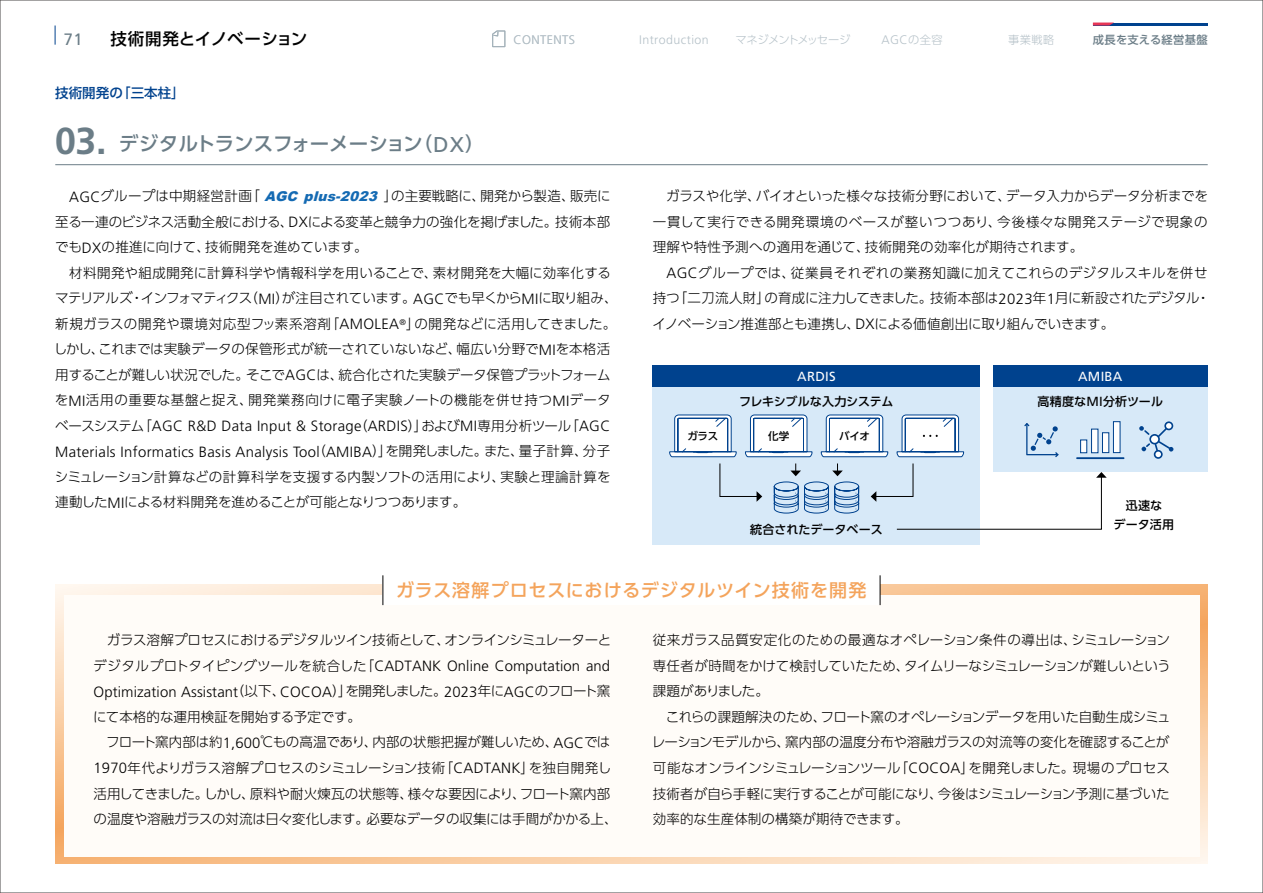
<style>
.page{position:relative;width:1263px;height:893px;background:#fff}
.page>*{position:absolute;margin:0;border:0;box-sizing:border-box;transform-origin:0 0}
.t1{font:500 19.5px "UD Shin Go Pro";letter-spacing:-.01em;color:#6b7d87}
.t2{font:500 18px "UD Shin Go Pro";letter-spacing:.045em;color:#f4a45c}
.t3{font:500 16.5px "UD Shin Go Pro";letter-spacing:.005em;color:#000}
.t4{font:16.5px "Frutiger LT Std";color:#6b7d87}
.t5{font:300 14.85px/25.5px "Frutiger LT Std";letter-spacing:.025em;color:#000}
.t6{font:300 13.5px/25.5px "UD Shin Go Pro";color:#000}
.t7{font:300 13.5px "UD Shin Go Pro";letter-spacing:-.03em;color:#000}
.t8{font:500 13.5px "UD Shin Go Pro";color:#00428e}
.t9{font:13.2px "Frutiger LT Std";letter-spacing:.02em;color:#fff}
.t10{font:300 12.3px "Frutiger LT Std";letter-spacing:.035em;color:#b5c1c8}
.t11{font:500 12px "UD Shin Go Pro";color:#000}
.t12{font:500 12px "UD Shin Go Pro";letter-spacing:-.02em;color:#000}
.t13{font:500 12px "UD Shin Go Pro";letter-spacing:.02em;color:#000}
.t14{font:300 11.25px "UD Shin Go Pro";letter-spacing:-.06em;color:#b5c1c8}
.t15{font:500 11.25px "UD Shin Go Pro";letter-spacing:.02em;color:#6b7d87}
.t16{font:300 11.25px "UD Shin Go Pro";letter-spacing:-.03em;color:#b5c1c8}
.t17{font:500 10.5px "UD Shin Go Pro";letter-spacing:-.04em;color:#000}
.s1{font-family:"UD Shin Go Pro";font-size:11.25px}
.s2{font-family:"Frutiger LT Std";font-weight:700;font-size:37.5px}
.s3{font-family:"Frutiger LT Std";font-weight:400;font-size:21.45px}
.s4{font-family:"Frutiger LT Std";font-size:14.85px}
.s5{font-family:"Arial";font-weight:900;font-style:italic;color:#146ab3}
.s6{font-family:"UD Shin Go Pro";font-size:13.5px}
.s7{font-family:"Frutiger LT Std";font-weight:400;font-size:13.2px}
</style>
<div class="page">
<hr style="left:55px;top:164px;width:1153px;height:1px;background:#6b7d87">
<svg style="left:55px;top:585px;width:1153px;height:278px;background:#fad2ad"></svg>
<div style="left:64px;top:595px;width:1135px;height:262px;background:#fffcf8"></div>
<div style="left:383px;top:575px;width:497px;height:30px;background:#fff"></div>
<hr style="left:880px;top:575px;width:1px;height:30px;background:#000">
<hr style="left:383px;top:575px;width:1px;height:30px;background:#000">
<div style="left:653px;top:366px;width:327px;height:21px;background:#00428e"></div>
<div style="left:653px;top:387px;width:327px;height:157px;background:#d7e9f8"></div>
<svg style="left:669px;top:414px;width:68px;height:43px;background:#cedceb"></svg>
<svg style="left:820px;top:414px;width:68px;height:43px;background:#d0ddec"></svg>
<svg style="left:745px;top:414px;width:68px;height:43px;background:#d1ddec"></svg>
<svg style="left:896px;top:414px;width:68px;height:43px;background:#cddbea"></svg>
<div style="left:993px;top:387px;width:215px;height:85px;background:#d7e9f8"></div>
<div style="left:993px;top:366px;width:215px;height:21px;background:#00428e"></div>
<svg style="left:1024px;top:423px;width:34px;height:34px"></svg>
<hr style="left:1076px;top:457px;width:48px;height:2px;background:#00428e">
<svg style="left:1080px;top:421px;width:41px;height:33px"></svg>
<svg style="left:1139px;top:421px;width:34px;height:38px"></svg>
<svg style="left:773px;top:463px;width:86px;height:51px"></svg>
<svg style="left:719px;top:463px;width:43px;height:39px"></svg>
<svg style="left:871px;top:463px;width:236px;height:67px"></svg>
<div style="left:1106px;top:484px;width:76px;height:46px;background:#fff"></div>
<svg style="left:55px;top:26px;width:1px;height:19px"></svg>
<hr style="left:1093px;top:23px;width:115px;height:3px;background:#00428e">
<svg style="left:1093px;top:23px;width:21px;height:3px"></svg>
<svg style="left:492px;top:30px;width:14px;height:17px"></svg>
<p class="t4" style="left:64px;top:29px;width:20px">71</p>
<p class="t3" style="left:111px;top:25px;width:198px">技術開発とイノベーション</p>
<p class="t10" style="left:513px;top:33px;width:63px">CONTENTS</p>
<p class="t10" style="left:639px;top:33px;width:71px">Introduction</p>
<p class="t14" style="left:735px;top:31px;width:117px">マネジメントメッセージ</p>
<p class="t10" style="left:881px;top:33px;width:63px">AGC<span class="s1">の全容</span></p>
<p class="t16" style="left:1008px;top:31px;width:48px">事業戦略</p>
<p class="t15" style="left:1093px;top:31px;width:116px">成長を支える経営基盤</p>
<p class="t8" style="left:55px;top:82px;width:131px">技術開発の「三本柱」</p>
<h1 class="t1" style="left:55px;top:128px;width:431px"><span class="s2">03.</span> デジタルトランスフォーメーション（<span class="s3">DX</span>）</h1>
<p class="t6" style="left:54px;top:183px;width:565px;text-indent:15px"><span class="s4">AGC</span>グループは中期経営計画「 <span class="s5">AGC plus-2023</span> 」の主要戦略に、開発から製造、販売に至る一連のビジネス活動全般における、<span class="s4">DX</span>による変革と競争力の強化を掲げました。技術本部でも<span class="s4">DX</span>の推進に向けて、技術開発を進めています。<br>　材料開発や組成開発に計算科学や情報科学を用いることで、素材開発を大幅に効率化するマテリアルズ・インフォマティクス（<span class="s4">MI</span>）が注目されています。<span class="s4">AGC</span>でも早くから<span class="s4">MI</span>に取り組み、新規ガラスの開発や環境対応型フッ素系溶剤「<span class="s4">AMOLEA</span><sup>®</sup>」の開発などに活用してきました。しかし、これまでは実験データの保管形式が統一されていないなど、幅広い分野で<span class="s4">MI</span>を本格活用することが難しい状況でした。そこで<span class="s4">AGC</span>は、統合化された実験データ保管プラットフォームを<span class="s4">MI</span>活用の重要な基盤と捉え、開発業務向けに電子実験ノートの機能を併せ持つ<span class="s4">MI</span>データ</p>
<p class="t5" style="left:55px;top:413px;width:556px"><span class="s6">ベースシステム「</span>AGC R&amp;D Data Input &amp; Storage<span class="s6">（</span>ARDIS<span class="s6">）」および</span>MI<span class="s6">専用分析ツール「</span>AGC<br>Materials Informatics Basis Analysis Tool<span class="s6">（</span>AMIBA<span class="s6">）」を開発しました。また、量子計算、分子</span></p>
<p class="t6" style="left:55px;top:463px;width:557px">シミュレーション計算などの計算科学を支援する内製ソフトの活用により、実験と理論計算を連動した<span class="s4">MI</span>による材料開発を進めることが可能となりつつあります。</p>
<p class="t6" style="left:653px;top:183px;width:557px;text-align:justify">　ガラスや化学、バイオといった様々な技術分野において、データ入力からデータ分析までを一貫して実行できる開発環境のベースが整いつつあり、今後様々な開発ステージで現象の理解や特性予測への適用を通じて、技術開発の効率化が期待されます。</p>
<p class="t6" style="left:652px;top:259px;width:559px;text-indent:14px"><span class="s4">AGC</span>グループでは、従業員それぞれの業務知識に加えてこれらのデジタルスキルを併せ持つ「二刀流人財」の育成に注力してきました。技術本部は<span class="s4">2023</span>年<span class="s4">1</span>月に新設されたデジタル・イノベーション推進部とも連携し、<span class="s4">DX</span>による価値創出に取り組んでいきます。</p>
<p class="t9" style="left:797px;top:369px;width:40px">ARDIS</p>
<p class="t12" style="left:739px;top:392px;width:156px">フレキシブルな入力システム</p>
<p class="t17" style="left:687px;top:427px;width:32px">ガラス</p>
<p class="t17" style="left:768px;top:427px;width:22px">化学</p>
<p class="t17" style="left:839px;top:427px;width:32px">バイオ</p>
<p class="t9" style="left:1078px;top:369px;width:46px">AMIBA</p>
<p class="t13" style="left:1037px;top:392px;width:127px">高精度な<span class="s7">MI</span>分析ツール</p>
<p class="t11" style="left:1126px;top:495px;width:38px">迅速な</p>
<p class="t11" style="left:750px;top:519px;width:134px">統合されたデータベース</p>
<p class="t11" style="left:1114px;top:515px;width:62px">データ活用</p>
<h2 class="t2" style="left:396px;top:575px;width:472px">ガラス溶解プロセスにおけるデジタルツイン技術を開発</h2>
<p class="t7" style="left:94px;top:629px;width:519px">　ガラス溶解プロセスにおけるデジタルツイン技術として、オンラインシミュレーターと</p>
<p class="t5" style="left:93px;top:654px;width:518px"><span class="s6">デジタルプロトタイピングツールを統合した「</span>CADTANK Online Computation and<br>Optimization Assistant<span class="s6">（以下、</span>COCOA<span class="s6">）」を開発しました。</span>2023<span class="s6">年に</span>AGC<span class="s6">のフロート窯</span></p>
<p class="t6" style="left:93px;top:704px;width:526px">にて本格的な運用検証を開始する予定です。<br>　フロート窯内部は約<span class="s4">1,600</span>℃もの高温であり、内部の状態把握が難しいため、<span class="s4">AGC</span>では<span class="s4">1970</span>年代よりガラス溶解プロセスのシミュレーション技術「<span class="s4">CADTANK</span>」を独自開発し活用してきました。しかし、原料や耐火煉瓦の状態等、様々な要因により、フロート窯内部の温度や溶融ガラスの対流は日々変化します。必要なデータの収集には手間がかかる上、</p>
<p class="t6" style="left:652px;top:627px;width:520px">従来ガラス品質安定化のための最適なオペレーション条件の導出は、シミュレーション専任者が時間をかけて検討していたため、タイムリーなシミュレーションが難しいという課題がありました。<br>　これらの課題解決のため、フロート窯のオペレーションデータを用いた自動生成シミュレーションモデルから、窯内部の温度分布や溶融ガラスの対流等の変化を確認することが可能なオンラインシミュレーションツール「<span class="s4">COCOA</span>」を開発しました。現場のプロセス技術者が自ら手軽に実行することが可能になり、今後はシミュレーション予測に基づいた効率的な生産体制の構築が期待できます。</p>
</div>
